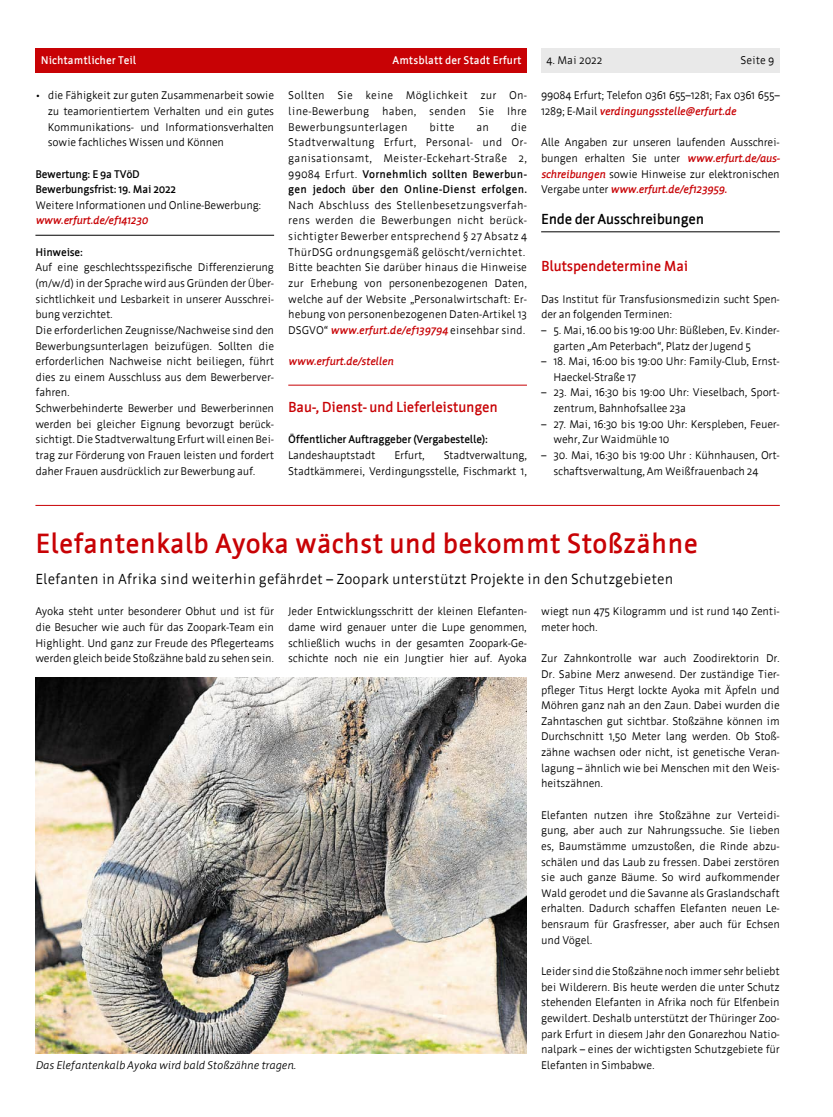
<style>
.page{position:relative;width:833px;height:1117px;background:#fff}
.page>*{position:absolute;margin:0;border:0;box-sizing:border-box;transform-origin:0 0}
.H1-u1{font:700 27.5px "Werk";color:#c80205}
.P-uz{font:14.38px "Werk";color:#000}
.H3-u4Linie{font:700 14.38px "Werk";letter-spacing:-.02em;color:#c80205}
.p-EndeAusschreibungen{font:700 14.38px "Werk";letter-spacing:-.02em;color:#000}
.H2-u4{font:700 14.38px "Werk";letter-spacing:-.02em;color:#c80205}
.P-Normal{font:11px/15.6px "Werk";letter-spacing:-.02em;color:#000;text-align:justify}
.P-Normal1{font:11px/15.6px "Werk";letter-spacing:-.02em;color:#000;text-align:justify}
.P-StellenBewertung{font:700 11px/15.6px "Werk";letter-spacing:-.02em;color:#000}
.P-zu{font:700 11px "Werk";letter-spacing:-.02em;color:#000}
.t1{font:italic 11px "Werk";letter-spacing:-.02em;color:#000}
.t2{font:700 11px "Werk";color:#fff}
.P-Normal-2{font:italic 700 11px "Werk";letter-spacing:-.02em;color:#c80205}
.s1{font-weight:400}
.s2{font-style:italic;color:#c80205}
.s3{font-weight:700}
.s4{font-weight:700;font-style:italic;color:#c80205}
</style>
<div class="page">
<div style="left:541px;top:48px;width:239px;height:25px;background:#e9e9e9"></div>
<div style="left:35px;top:48px;width:492px;height:25px;background:#c80205"></div>
<img style="left:35px;top:677px;width:492px;height:375px">
<hr style="left:35px;top:235px;width:239px;height:1px;background:#000">
<hr style="left:288px;top:385px;width:239px;height:1px;background:#c80205">
<hr style="left:541px;top:231px;width:239px;height:1px;background:#000">
<hr style="left:35px;top:505px;width:745px;height:1px;background:#c80205">
<p class="t2" style="left:41px;top:55px;width:97px">Nichtamtlicher Teil</p>
<p class="t2" style="left:392px;top:55px;width:131px">Amtsblatt der Stadt Erfurt</p>
<p class="P-Normal" style="left:546px;top:53px;width:57px">4. Mai 2022</p>
<p class="P-Normal" style="left:740px;top:53px;width:36px">Seite 9</p>
<p class="P-Normal" style="left:48px;top:88px;width:228px;text-indent:-12px">• die Fähigkeit zur guten Zusammenarbeit sowie zu teamorientiertem Verhalten und ein gutes Kommunikations- und Informationsverhalten sowie fachliches Wissen und Können</p>
<p class="P-StellenBewertung" style="left:35px;top:166px;width:227px">Bewertung: E 9a TVöD<br>Bewerbungsfrist: 19. Mai 2022<br><span class="s1">Weitere Informationen und Online-Bewerbung: </span><span class="s2">www.erfurt.de/ef141230</span></p>
<p class="P-zu" style="left:35px;top:246px;width:49px">Hinweise:</p>
<p class="P-Normal1" style="left:35px;top:260px;width:240px">Auf eine geschlechtsspezifische Differenzierung (m/w/d) in der Sprache wird aus Gründen der Über&shy;sichtlichkeit und Lesbarkeit in unserer Ausschrei&shy;bung verzichtet.</p>
<p class="P-Normal1" style="left:35px;top:322px;width:240px">Die erforderlichen Zeugnisse/Nachweise sind den Bewerbungsunterlagen beizufügen. Sollten die erforderlichen Nachweise nicht beiliegen, führt dies zu einem Ausschluss aus dem Bewerberver&shy;fahren.</p>
<p class="P-Normal1" style="left:35px;top:400px;width:240px">Schwerbehinderte Bewerber und Bewerberinnen werden bei gleicher Eignung bevorzugt berück&shy;sichtigt. Die Stadtverwaltung Erfurt will einen Bei&shy;trag zur Förderung von Frauen leisten und fordert daher Frauen ausdrücklich zur Bewerbung auf.</p>
<p class="P-Normal1" style="left:288px;top:88px;width:240px">Sollten Sie keine Möglichkeit zur On&shy;line-Bewerbung haben, senden Sie Ihre Bewerbungsunterlagen</p>
<p class="P-Normal1" style="left:288px;top:119px;width:240px;text-indent:222px">die Stadtverwaltung Erfurt, Personal- und Or&shy;ganisationsamt, Meister-Eckehart-Straße 2, 99084 Erfurt. <span class="s3">Vornehmlich sollten Bewerbun&shy;gen jedoch über den Online-Dienst erfolgen.<br></span>Nach Abschluss des Stellenbesetzungsverfah&shy;rens werden die Bewerbungen nicht berück&shy;sichtigter Bewerber entsprechend § 27 Absatz 4<br>ThürDSG ordnungsgemäß gelöscht/vernichtet.</p>
<p class="P-Normal" style="left:288px;top:260px;width:240px">Bitte beachten Sie darüber hinaus die Hinweise zur Erhebung von personenbezogenen Daten, welche auf der Website „Personalwirtschaft: Er&shy;hebung von personenbezogenen Daten-Artikel 13<br>DSGVO“ <span class="s4">www.erfurt.de/ef139794</span> einsehbar sind.</p>
<p class="P-Normal-2" style="left:288px;top:355px;width:107px">www.erfurt.de/stellen</p>
<h3 class="H3-u4Linie" style="left:288px;top:399px;width:211px">Bau-, Dienst- und Lieferleistungen</h3>
<p class="P-zu" style="left:288px;top:433px;width:201px">Öffentlicher Auftraggeber (Vergabestelle):</p>
<p class="P-Normal" style="left:288px;top:447px;width:89px">Landeshauptstadt</p>
<p class="P-Normal" style="left:394px;top:447px;width:32px">Erfurt,</p>
<p class="P-Normal1" style="left:429px;top:119px;width:27px">bitte</p>
<p class="P-Normal1" style="left:476px;top:119px;width:14px">an</p>
<p class="P-Normal" style="left:288px;top:447px;width:240px;text-align:right">Stadtverwaltung,<br>Stadtkämmerei, Verdingungsstelle, Fischmarkt 1,</p>
<p class="P-Normal" style="left:541px;top:88px;width:240px">99084 Erfurt; Telefon 0361 655–1281; Fax 0361 655–<br>1289; E-Mail <span class="s4">verdingungsstelle@erfurt.de</span></p>
<p class="P-Normal" style="left:541px;top:135px;width:240px">Alle Angaben zur unseren laufenden Ausschrei&shy;bungen erhalten Sie unter <span class="s4">www.erfurt.de/aus&shy;schreibungen</span> sowie Hinweise zur elektronischen Vergabe unter <span class="s4">www.erfurt.de/ef123959.</span></p>
<p class="p-EndeAusschreibungen" style="left:541px;top:211px;width:164px">Ende der Ausschreibungen</p>
<h2 class="H2-u4" style="left:541px;top:258px;width:149px">Blutspendetermine Mai</h2>
<p class="P-Normal1" style="left:541px;top:291px;width:240px">Das Institut für Transfusionsmedizin sucht Spen&shy;der an folgenden Terminen:</p>
<p class="P-Normal" style="left:553px;top:322px;width:228px;text-indent:-12px">– 5. Mai, 16.00 bis 19:00 Uhr: Büßleben, Ev. Kinder&shy;garten „Am Peterbach“, Platz der Jugend 5</p>
<p class="P-Normal" style="left:553px;top:353px;width:228px;text-indent:-12px">– 18. Mai, 16:00 bis 19:00 Uhr: Family-Club, Ernst-<br>Haeckel-Straße 17</p>
<p class="P-Normal" style="left:553px;top:385px;width:228px;text-indent:-12px">– 23. Mai, 16:30 bis 19:00 Uhr: Vieselbach, Sport&shy;zentrum, Bahnhofsallee 23a</p>
<p class="P-Normal" style="left:553px;top:416px;width:228px;text-indent:-12px">– 27. Mai, 16:30 bis 19:00 Uhr: Kerspleben, Feuer&shy;wehr, Zur Waidmühle 10</p>
<p class="P-Normal" style="left:553px;top:447px;width:228px;text-indent:-12px">– 30. Mai, 16:30 bis 19:00 Uhr : Kühnhausen, Ort&shy;schaftsverwaltung, Am Weißfrauenbach 24</p>
<h1 class="H1-u1" style="left:35px;top:528px;width:664px">Elefantenkalb Ayoka wächst und bekommt Stoßzähne</h1>
<p class="P-uz" style="left:35px;top:570px;width:639px">Elefanten in Afrika sind weiterhin gefährdet – Zoopark unterstützt Projekte in den Schutzgebieten</p>
<p class="P-Normal" style="left:35px;top:603px;width:240px">Ayoka steht unter besonderer Obhut und ist für die Besucher wie auch für das Zoopark-Team ein Highlight. Und ganz zur Freude des Pflegerteams werden gleich beide Stoßzähne bald zu sehen sein.</p>
<p class="P-Normal" style="left:288px;top:603px;width:240px">Jeder Entwicklungsschritt der kleinen Elefanten&shy;dame wird genauer unter die Lupe genommen, schließlich wuchs in der gesamten Zoopark-Ge&shy;schichte noch nie ein Jungtier hier auf. Ayoka</p>
<p class="P-Normal" style="left:541px;top:603px;width:240px">wiegt nun 475 Kilogramm und ist rund 140 Zenti&shy;meter hoch.</p>
<p class="P-Normal" style="left:541px;top:650px;width:240px">Zur Zahnkontrolle war auch Zoodirektorin Dr.<br>Dr. Sabine Merz anwesend. Der zuständige Tier&shy;pfleger Titus Hergt lockte Ayoka mit Äpfeln und Möhren ganz nah an den Zaun. Dabei wurden die Zahntaschen gut sichtbar. Stoßzähne können im Durchschnitt 1,50 Meter lang werden. Ob Stoß&shy;zähne wachsen oder nicht, ist genetische Veran&shy;lagung – ähnlich wie bei Menschen mit den Weis&shy;heitszähnen.</p>
<p class="P-Normal" style="left:541px;top:806px;width:240px">Elefanten nutzen ihre Stoßzähne zur Verteidi&shy;gung, aber auch zur Nahrungssuche. Sie lieben es, Baumstämme umzustoßen, die Rinde abzu&shy;schälen und das Laub zu fressen. Dabei zerstören sie auch ganze Bäume. So wird aufkommender Wald gerodet und die Savanne als Graslandschaft erhalten. Dadurch schaffen Elefanten neuen Le&shy;bensraum für Grasfresser, aber auch für Echsen und Vögel.</p>
<p class="P-Normal" style="left:541px;top:963px;width:240px">Leider sind die Stoßzähne noch immer sehr beliebt bei Wilderern. Bis heute werden die unter Schutz stehenden Elefanten in Afrika noch für Elfenbein gewildert. Deshalb unterstützt der Thüringer Zoo&shy;park Erfurt in diesem Jahr den Gonarezhou Natio&shy;nalpark – eines der wichtigsten Schutzgebiete für</p>
<p class="t1" style="left:35px;top:1058px;width:262px">Das Elefantenkalb Ayoka wird bald Stoßzähne tragen.</p>
<p class="P-Normal" style="left:541px;top:1056px;width:115px">Elefanten in Simbabwe.</p>
</div>
